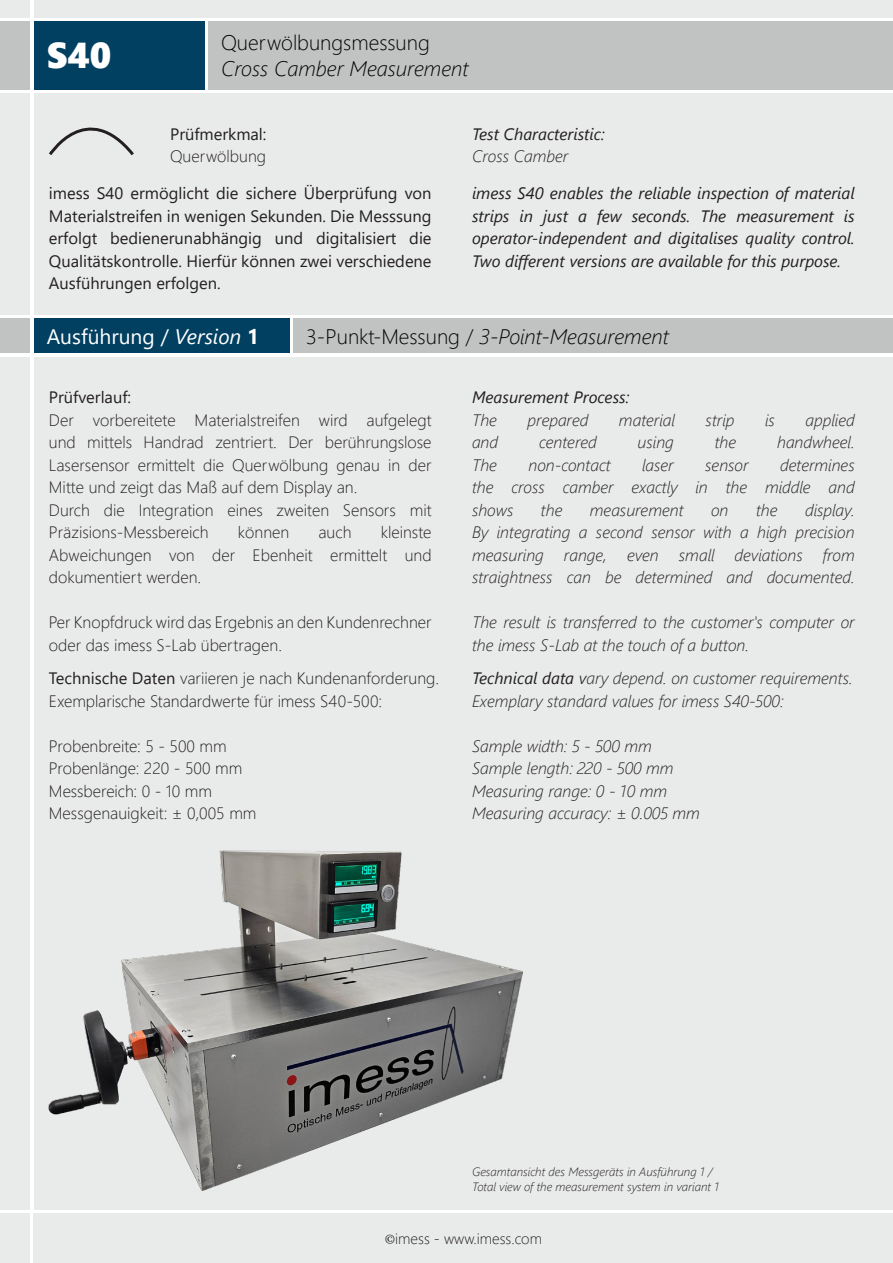
<style>
.page{position:relative;width:893px;height:1263px;background:#fff}
.page>*{position:absolute;margin:0;border:0;box-sizing:border-box;transform-origin:0 0}
.t1{font:36px "Segoe UI Black";color:#fff}
.t2{font:italic 300 21px "Segoe UI";color:#000001}
.t3{font:300 21px "Segoe UI";color:#000001}
.t4{font:21px "Segoe UI";color:#fff}
.t5{font:300 16.5px/22.5px "Segoe UI";color:#231f20;text-align:justify}
.t6{font:italic 300 16.5px/22.5px "Segoe UI";color:#231f20}
.t7{font:16.5px/22.5px "Segoe UI";color:#231f20;text-align:justify}
.t8{font:italic 16.5px/22.5px "Segoe UI";color:#231f20;text-align:justify}
.t9{font:300 15px "Segoe UI";color:#231f20}
.t10{font:italic 300 12px "Segoe UI";color:#231f20}
.s1{font-style:italic}
.s2{font-weight:700}
.s3{font-style:normal}
.s4{font-weight:400}
.s5{font-style:inherit}
.s6{font-family:"Minion Pro";font-weight:400}
</style>
<div class="page">
<div style="left:34px;top:357px;width:859px;height:852px;background:#e9eaea"></div>
<div style="left:0;top:357px;width:30px;height:852px;background:#e9eaea"></div>
<div style="left:34px;top:94px;width:859px;height:221px;background:#e9eaea"></div>
<div style="left:208px;top:21px;width:685px;height:68px;background:#c1c3c2"></div>
<div style="left:34px;top:21px;width:170px;height:68px;background:#024061"></div>
<div style="left:0;top:21px;width:30px;height:68px;background:#c1c3c2"></div>
<div style="left:34px;top:0;width:859px;height:17px;background:#e9eaea"></div>
<div style="left:0;top:0;width:30px;height:17px;background:#e9eaea"></div>
<div style="left:34px;top:1214px;width:859px;height:49px;background:#e9eaea"></div>
<div style="left:0;top:1214px;width:30px;height:49px;background:#e9eaea"></div>
<div style="left:34px;top:319px;width:255px;height:34px;background:#024061"></div>
<div style="left:293px;top:319px;width:600px;height:34px;background:#c1c3c2"></div>
<img style="left:49px;top:850px;width:474px;height:341px">
<svg style="left:49px;top:127px;width:85px;height:29px"></svg>
<div style="left:0;top:94px;width:30px;height:221px;background:#e9eaea"></div>
<div style="left:0;top:319px;width:30px;height:34px;background:#c1c3c2"></div>
<p class="t1" style="left:47px;top:30px;width:66px">S40</p>
<p class="t3" style="left:221px;top:23px;width:210px">Querwölbungsmessung</p>
<p class="t2" style="left:221px;top:48px;width:249px">Cross Camber Measurement</p>
<p class="t7" style="left:170px;top:121px;width:98px">Prüfmerkmal:</p>
<p class="t5" style="left:170px;top:143px;width:97px">Querwölbung</p>
<p class="t8" style="left:472px;top:120px;width:134px">Test Characteristic:</p>
<p class="t6" style="left:472px;top:142px;width:98px">Cross Camber</p>
<p class="t7" style="left:49px;top:181px;width:384px">imess S40 ermöglicht die sichere Überprüfung von Materialstreifen in wenigen Sekunden. Die Messsung erfolgt bedienerunabhängig und digitalisiert die Qualitätskontrolle. Hierfür können zwei verschiedene Ausführungen erfolgen.</p>
<p class="t8" style="left:472px;top:179px;width:384px">imess S40 enables the reliable inspection of material strips in just a few seconds. The measurement is operator-independent and digitalises quality control.<br>Two different versions are available for this purpose.</p>
<p class="t4" style="left:47px;top:316px;width:214px">Ausführung / <span class="s1">Version</span> <span class="s2">1</span></p>
<p class="t2" style="left:306px;top:316px;width:364px"><span class="s3">3-Punkt-Messung /</span> 3-Point-Measurement</p>
<p class="t7" style="left:49px;top:385px;width:84px">Prüfverlauf:</p>
<p class="t5" style="left:49px;top:407px;width:384px">Der vorbereitete Materialstreifen wird aufgelegt und mittels Handrad zentriert. Der berührungslose Lasersensor ermittelt die Querwölbung genau in der Mitte und zeigt das Maß auf dem Display an.</p>
<p class="t5" style="left:49px;top:497px;width:384px">Durch die Integration eines zweiten Sensors mit<br>Präzisions-Messbereich</p>
<p class="t5" style="left:49px;top:520px;width:384px;text-indent:332px">kleinste Abweichungen von der Ebenheit ermittelt und dokumentiert werden.</p>
<p class="t5" style="left:49px;top:610px;width:384px">Per Knopfdruck wird das Ergebnis an den Kundenrechner oder das imess S-Lab übertragen.</p>
<p class="t5" style="left:238px;top:520px;width:53px">können</p>
<p class="t5" style="left:318px;top:520px;width:35px">auch</p>
<p class="t5" style="left:49px;top:665px;width:392px"><span class="s4">Technische Daten</span> variieren je nach Kundenanforderung.</p>
<p class="t5" style="left:49px;top:688px;width:335px">Exemplarische Standardwerte für imess S40-500:</p>
<p class="t5" style="left:49px;top:733px;width:179px">Probenbreite: 5 - 500 mm</p>
<p class="t5" style="left:49px;top:755px;width:195px">Probenlänge: 220 - 500 mm</p>
<p class="t5" style="left:49px;top:778px;width:165px">Messbereich: 0 - 10 mm</p>
<p class="t5" style="left:49px;top:800px;width:209px">Messgenauigkeit: ± 0,005 mm</p>
<p class="t8" style="left:472px;top:383px;width:159px">Measurement Process:</p>
<p class="t6" style="left:472px;top:406px;width:27px">The</p>
<p class="t6" style="left:528px;top:406px;width:62px">prepared</p>
<p class="t6" style="left:619px;top:406px;width:58px">material</p>
<p class="t6" style="left:706px;top:406px;width:30px">strip</p>
<p class="t6" style="left:765px;top:406px;width:11px">is</p>
<p class="t6" style="left:806px;top:406px;width:51px">applied</p>
<p class="t6" style="left:472px;top:428px;width:28px">and</p>
<p class="t6" style="left:539px;top:428px;width:59px">centered</p>
<p class="t6" style="left:638px;top:428px;width:38px">using</p>
<p class="t6" style="left:715px;top:428px;width:23px">the</p>
<p class="t6" style="left:777px;top:428px;width:79px">handwheel.</p>
<p class="t6" style="left:472px;top:451px;width:27px">The</p>
<p class="t6" style="left:528px;top:451px;width:84px">non-contact</p>
<p class="t6" style="left:642px;top:451px;width:33px">laser</p>
<p class="t6" style="left:705px;top:451px;width:45px">sensor</p>
<p class="t6" style="left:472px;top:451px;width:384px;text-align:justify;text-indent:308px">determines the cross camber exactly in the middle and shows</p>
<p class="t6" style="left:472px;top:496px;width:384px;text-align:justify;text-indent:333px">display.<br>By integrating a second sensor with a high precision measuring range, even small deviations from straightness can be determined and documented.</p>
<p class="t6" style="left:472px;top:608px;width:384px">The result is transferred to the customer's computer or the imess S-Lab at the touch of a button.</p>
<p class="t6" style="left:541px;top:496px;width:23px">the</p>
<p class="t6" style="left:590px;top:496px;width:95px">measurement</p>
<p class="t6" style="left:711px;top:496px;width:19px">on</p>
<p class="t6" style="left:756px;top:496px;width:23px">the</p>
<p class="t6" style="left:472px;top:664px;width:382px"><span class="s4">Technical data</span> <span class="s5">v</span>ary depend. on customer requirements.<br>Exemplary standard values for imess S40-500:</p>
<p class="t6" style="left:472px;top:732px;width:229px">Sample width: 5 - 500 mm<br>Sample length: 220 - 500 mm<br>Measuring range: 0 - 10 mm<br>Measuring accuracy: ± 0.005 mm</p>
<p class="t10" style="left:472px;top:1161px;width:242px">Gesamtansicht des Messgeräts in Ausführung 1 /</p>
<p class="t10" style="left:472px;top:1175px;width:249px">Total view of the measurement system in variant 1</p>
<p class="t9" style="left:385px;top:1224px;width:159px"><span class="s6">©</span>imess - www.imess.com</p>
</div>
